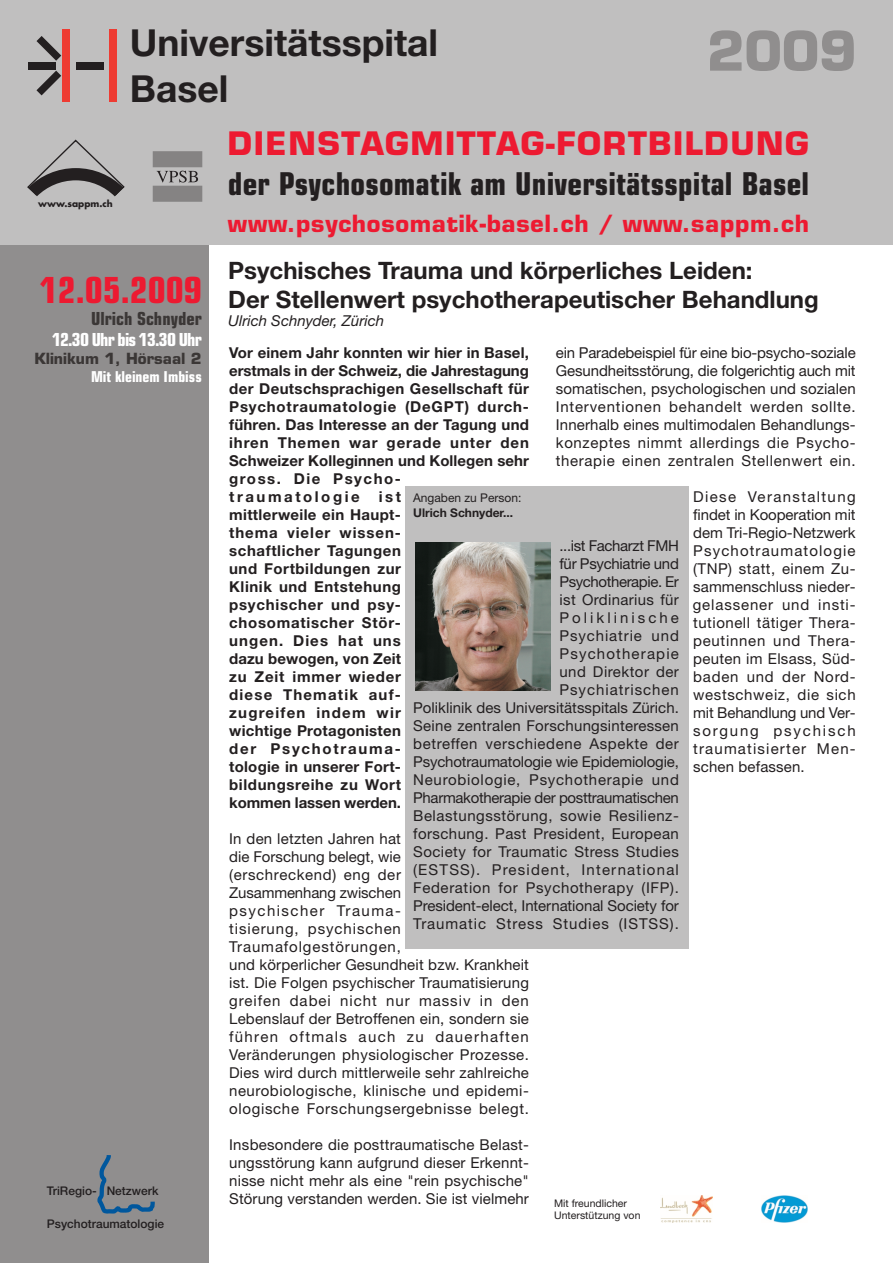
<style>
.page{position:relative;width:894px;height:1263px;background:#fff}
.page>*{position:absolute;margin:0;border:0;box-sizing:border-box;transform-origin:0 0}
.t1{font:700 53.25px "Eurostile";color:#908e8e}
.t2{font:700 37.35px/45.5px "Helvetica Neue";color:#231f20}
.t3{font:700 condensed 36px "Eurostile";color:#ed1a31}
.t4{font:700 condensed 31.5px "Eurostile";letter-spacing:.005em;color:#231f20}
.t5{font:700 31.5px "Eurostile";letter-spacing:.045em;color:#ed1a31}
.t6{font:700 24px/28.8px "Helvetica Neue";color:#231f20}
.t7{font:700 23.1px "Eurostile";letter-spacing:.03em;color:#ed1a31}
.t8{font:700 condensed 18px "Eurostile";letter-spacing:-.05em;color:#fff}
.t9{font:700 condensed 18px "Eurostile";color:#3b3736}
.t10{font:15px/18px "Helvetica Neue";letter-spacing:.03em;color:#231f20;text-align:justify}
.t11{font:700 15px/18px "Helvetica Neue";letter-spacing:.015em;color:#231f20}
.t12{font:italic 15px "Helvetica Neue";color:#231f20}
.t13{font:700 15px "Eurostile";color:#3b3736}
.t14{font:700 condensed 15px "Eurostile";color:#fff}
.t15{font:500 12px "Helvetica Neue";color:#231f20}
.t16{font:700 12px "Helvetica Neue";color:#231f20}
.t17{font:12px "Helvetica Neue";color:#231f20}
.t18{font:10.5px/12.6px "Helvetica Neue";color:#231f20}
.t19{font:700 9px "Futura";color:#231f20}
</style>
<div class="page">
<div style="left:0;top:185px;width:208px;height:1078px;background:#908e8e"></div>
<div style="left:0;top:0;width:893px;height:245px;background:#c0bfbf"></div>
<div style="left:153px;top:151px;width:49px;height:16px;background:#858383"></div>
<div style="left:153px;top:186px;width:49px;height:16px;background:#858383"></div>
<svg style="left:157px;top:171px;width:41px;height:12px"></svg>
<img style="left:762px;top:1196px;width:45px;height:27px">
<img style="left:661px;top:1196px;width:51px;height:27px">
<svg style="left:27px;top:139px;width:98px;height:58px"></svg>
<svg style="left:37px;top:36px;width:24px;height:25px"></svg>
<div style="left:28px;top:62px;width:28px;height:7px;background:#231f20"></div>
<svg style="left:36px;top:71px;width:25px;height:24px"></svg>
<div style="left:76px;top:62px;width:27px;height:7px;background:#231f20"></div>
<div style="left:109px;top:30px;width:7px;height:72px;background:#ee3b32"></div>
<div style="left:63px;top:30px;width:7px;height:72px;background:#ee3b32"></div>
<div style="left:405px;top:486px;width:284px;height:463px;background:#c0bfbf"></div>
<img style="left:415px;top:542px;width:136px;height:149px">
<svg style="left:97px;top:1155px;width:58px;height:59px"></svg>
<p class="t19" style="left:38px;top:199px;width:76px">www.sappm.ch</p>
<h2 class="t2" style="left:130px;top:24px;width:310px">Universitätsspital<br>Basel</h2>
<h3 class="t5" style="left:228px;top:131px;width:583px">DIENSTAGMITTAG-FORTBILDUNG</h3>
<h3 class="t4" style="left:228px;top:173px;width:583px">der Psychosomatik am Universitätsspital Basel</h3>
<h3 class="t7" style="left:228px;top:215px;width:583px">www.psychosomatik-basel.ch / www.sappm.ch</h3>
<h1 class="t1" style="left:707px;top:31px;width:152px">2009</h1>
<h3 class="t3" style="left:40px;top:277px;width:163px">12.05.2009</h3>
<p class="t9" style="left:91px;top:312px;width:112px">Ulrich Schnyder</p>
<p class="t8" style="left:52px;top:333px;width:151px">12.30 Uhr bis 13.30 Uhr</p>
<p class="t13" style="left:34px;top:353px;width:169px">Klinikum 1, Hörsaal 2</p>
<p class="t14" style="left:91px;top:371px;width:112px">Mit kleinem Imbiss</p>
<p class="t15" style="left:47px;top:1187px;width:113px">TriRegio- Netzwerk</p>
<p class="t15" style="left:47px;top:1219px;width:119px">Psychotraumatologie</p>
<h3 class="t6" style="left:228px;top:258px;width:592px">Psychisches Trauma und körperliches Leiden:<br>Der Stellenwert psychotherapeutischer Behandlung</h3>
<p class="t12" style="left:228px;top:315px;width:157px">Ulrich Schnyder, Zürich</p>
<p class="t10" style="left:556px;top:345px;width:301px">ein Paradebeispiel für eine bio-psycho-soziale Gesundheitsstörung, die folgerichtig auch mit somatischen, psychologischen und sozialen Interventionen behandelt werden sollte.<br>Innerhalb eines multimodalen Behandlungs&shy;konzeptes nimmt allerdings die Psycho&shy;therapie einen zentralen Stellenwert ein.</p>
<p class="t10" style="left:693px;top:489px;width:164px">Diese Veranstaltung findet in Kooperation mit dem Tri-Regio-Netzwerk Psychotraumatologie (TNP) statt, einem Zu&shy;sammenschluss nieder&shy;gelassener und insti&shy;tutionell tätiger Thera&shy;peutinnen und Thera&shy;peuten im Elsass, Süd&shy;baden und der Nord&shy;westschweiz, die sich mit Behandlung und Ver&shy;sorgung psychisch traumatisierter Men&shy;schen befassen.</p>
<p class="t11" style="left:229px;top:345px;width:301px">Vor einem Jahr konnten wir hier in Basel, erstmals in der Schweiz, die Jahrestagung der Deutschsprachigen Gesellschaft für Psychotraumatologie (DeGPT) durch&shy;führen. Das Interesse an der Tagung und ihren Themen war gerade unter den Schweizer Kolleginnen und Kollegen sehr gross. Die Psycho&shy;traumatologie</p>
<p class="t11" style="left:229px;top:489px;width:173px;text-align:justify;text-indent:150px">ist mittlerweile ein Haupt&shy;thema vieler wissen&shy;schaftlicher Tagungen und Fortbildungen zur Klinik und Entstehung psychischer und psy&shy;chosomatischer Stör&shy;ungen. Dies hat uns dazu bewogen, von Zeit zu Zeit immer wieder diese Thematik auf&shy;zugreifen indem wir wichtige Protagonisten der Psychotrauma&shy;tologie in unserer Fort&shy;bildungsreihe zu Wort kommen lassen werden.</p>
<p class="t10" style="left:229px;top:831px;width:301px;text-align:left">In den letzten Jahren hat<br>die Forschung belegt, wie<br>(erschreckend) eng der<br>Zusammenhang zwischen<br>psychischer Trauma-<br>tisierung, psychischen Traumafolgestörungen,<br>und körperlicher Gesundheit bzw. Krankheit ist. Die Folgen psychischer Traumatisierung greifen dabei nicht nur massiv in den Lebenslauf der Betroffenen ein, sondern sie führen oftmals auch zu dauerhaften Veränderungen physiologischer Prozesse.<br>Dies wird durch mittlerweile sehr zahlreiche neurobiologische, klinische und epidemi&shy;ologische Forschungsergebnisse belegt.</p>
<p class="t10" style="left:229px;top:1137px;width:301px">Insbesondere die posttraumatische Belast&shy;ungsstörung kann aufgrund dieser Erkennt&shy;nisse nicht mehr als eine "rein psychische" Störung verstanden werden. Sie ist vielmehr</p>
<p class="t17" style="left:413px;top:494px;width:110px">Angaben zu Person:</p>
<p class="t16" style="left:413px;top:508px;width:102px">Ulrich Schnyder...</p>
<p class="t10" style="left:413px;top:538px;width:267px;text-align:right">...ist Facharzt FMH<br>für Psychiatrie und<br>Psychotherapie. Er<br>ist Ordinarius für<br>Poliklinische<br>Psychiatrie und<br>Psychotherapie<br>und Direktor der<br>Psychiatrischen<br>Poliklinik des Universitätsspitals Zürich.<br>Seine zentralen Forschungsinteressen betreffen verschiedene Aspekte der<br>Psychotraumatologie wie Epidemiologie,<br>Neurobiologie, Psychotherapie und<br>Pharmakotherapie der posttraumatischen<br>Belastungsstörung, sowie Resilienz&shy;forschung. Past President, European<br>Society for Traumatic Stress Studies (ESTSS). President, International<br>Federation for Psychotherapy (IFP).<br>President-elect, International Society for<br>Traumatic Stress Studies (ISTSS).</p>
<p class="t18" style="left:554px;top:1198px;width:88px">Mit freundlicher<br>Unterstützung von</p>
</div>
